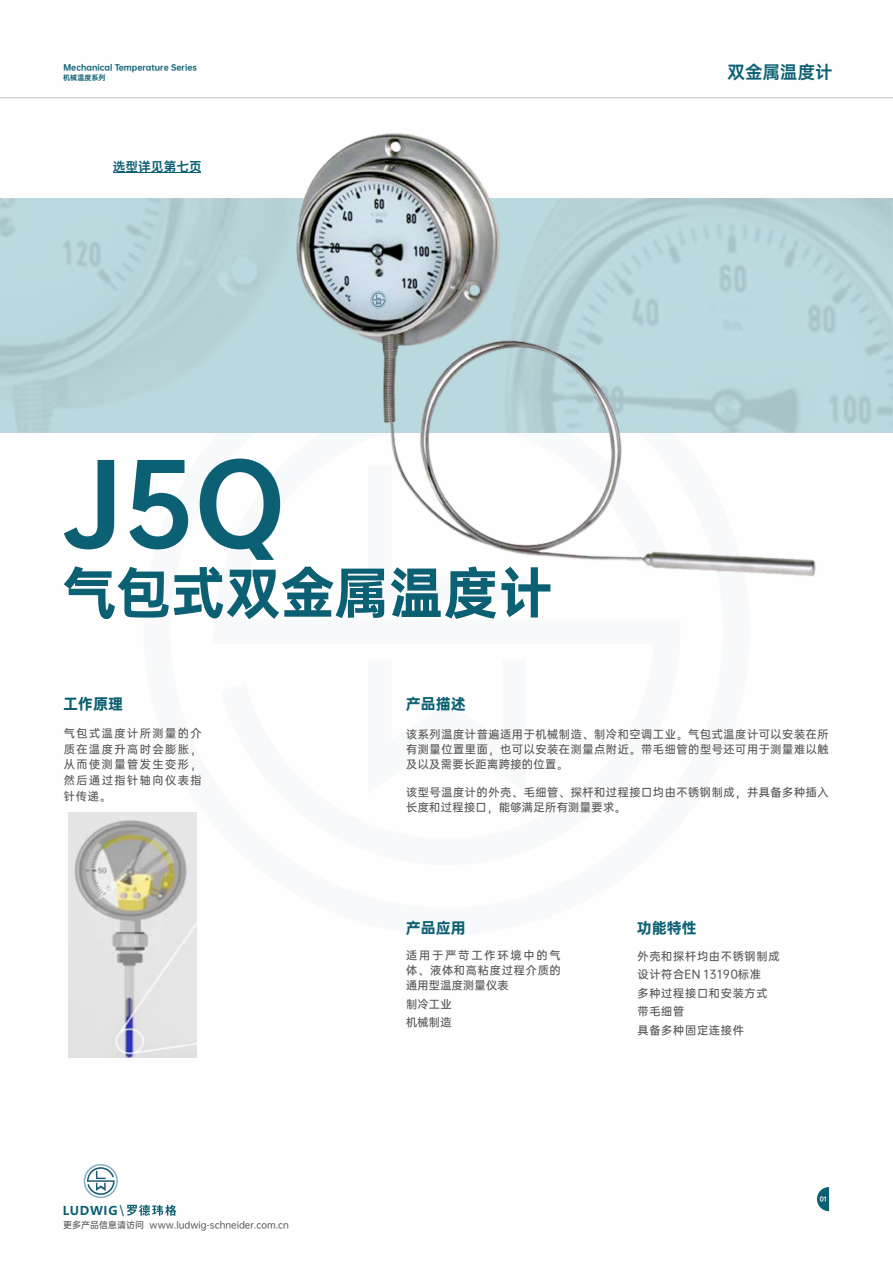
<style>
.page{position:relative;width:893px;height:1263px;background:#fff}
.page>*{position:absolute;margin:0;border:0;box-sizing:border-box;transform-origin:0 0}
.t1{font:106.05px "OPPO Sans H";color:#0c6073}
.t2{font:54.6px "OPPO Sans H";color:#0c6073}
.t3{font:17.55px "OPPO Sans B";color:#0c6073}
.t4{font:15px "OPPO Sans H";color:#0c6073}
.t5{font:12.75px "OPPO Sans B";color:#0c6073}
.t6{font:700 12px "Microsoft Ya Hei";letter-spacing:.06em;color:#0c6073}
.t7{font:11.25px/14.9px "OPPO Sans M";letter-spacing:.06em;color:#595857;text-align:justify}
.t8{font:9px "OPPO Sans M";color:#595857}
.t9{font:7.8px "OPPO Sans H";color:#0c6073}
.t10{font:7.05px "OPPO Sans B";color:#0c6073}
.t11{font:6px "OPPO Sans H";color:#fff}
.s1{font-family:"Arial";font-weight:400;font-size:15.15px}
</style>
<div class="page">
<hr style="left:0;top:97px;width:893px;height:1px;background:#c9cacb">
<hr style="left:114px;top:172px;width:87px;height:1px;background:#0c6073">
<img style="left:69px;top:812px;width:128px;height:245px">
<img style="left:296px;top:133px;width:521px;height:444px">
<svg style="left:817px;top:1187px;width:12px;height:24px"></svg>
<svg style="left:84px;top:1164px;width:34px;height:34px"></svg>
<svg style="left:127px;top:1205px;width:49px;height:11px"></svg>
<p class="t9" style="left:63px;top:63px;width:135px">Mechanical Temperature Series</p>
<h3 class="t3" style="left:728px;top:63px;width:107px">双金属温度计</h3>
<p class="t10" style="left:63px;top:74px;width:44px">机械温度系列</p>
<p class="t5" style="left:113px;top:160px;width:91px">选型详见第七页</p>
<h1 class="t1" style="left:61px;top:449px;width:226px">J5Q</h1>
<h2 class="t2" style="left:62px;top:565px;width:493px">气包式双金属温度计</h2>
<h3 class="t4" style="left:63px;top:696px;width:61px">工作原理</h3>
<p class="t7" style="left:64px;top:725px;width:139px;line-height:15.6px">气包式温度计所测量的介质在温度升高时会膨胀，从而使测量管发生变形，然后通过指针轴向仪表指针传递。</p>
<p class="t6" style="left:63px;top:1205px;width:63px">LUDWIG <span class="s1">\</span></p>
<p class="t8" style="left:63px;top:1220px;width:227px">更多产品信息请访问 www.ludwig-schneider.com.cn</p>
<h3 class="t4" style="left:406px;top:696px;width:61px">产品描述</h3>
<p class="t7" style="left:406px;top:727px;width:424px">该系列温度计普遍适用于机械制造、制冷和空调工业。气包式温度计可以安装在所有测量位置里面，也可以安装在测量点附近。带毛细管的型号还可用于测量难以触及以及需要长距离跨接的位置。</p>
<p class="t7" style="left:406px;top:785px;width:424px">该型号温度计的外壳、毛细管、探杆和过程接口均由不锈钢制成，并具备多种插入长度和过程接口，能够满足所有测量要求。</p>
<h3 class="t4" style="left:406px;top:920px;width:61px">产品应用</h3>
<h3 class="t4" style="left:637px;top:920px;width:61px">功能特性</h3>
<p class="t7" style="left:406px;top:948px;width:156px">适用于严苛工作环境中的气体、液体和高粘度过程介质的通用型温度测量仪表</p>
<p class="t7" style="left:406px;top:1015px;width:47px">机械制造</p>
<p class="t7" style="left:637px;top:946px;width:144px;line-height:18.6px">外壳和探杆均由不锈钢制成设计符合EN 13190标准</p>
<p class="t7" style="left:406px;top:996px;width:47px">制冷工业</p>
<p class="t7" style="left:637px;top:983px;width:132px;line-height:18.6px;text-align:left">多种过程接口和安装方式带毛细管<br>具备多种固定连接件</p>
<p class="t11" style="left:820px;top:1196px;width:9px">01</p>
</div>
